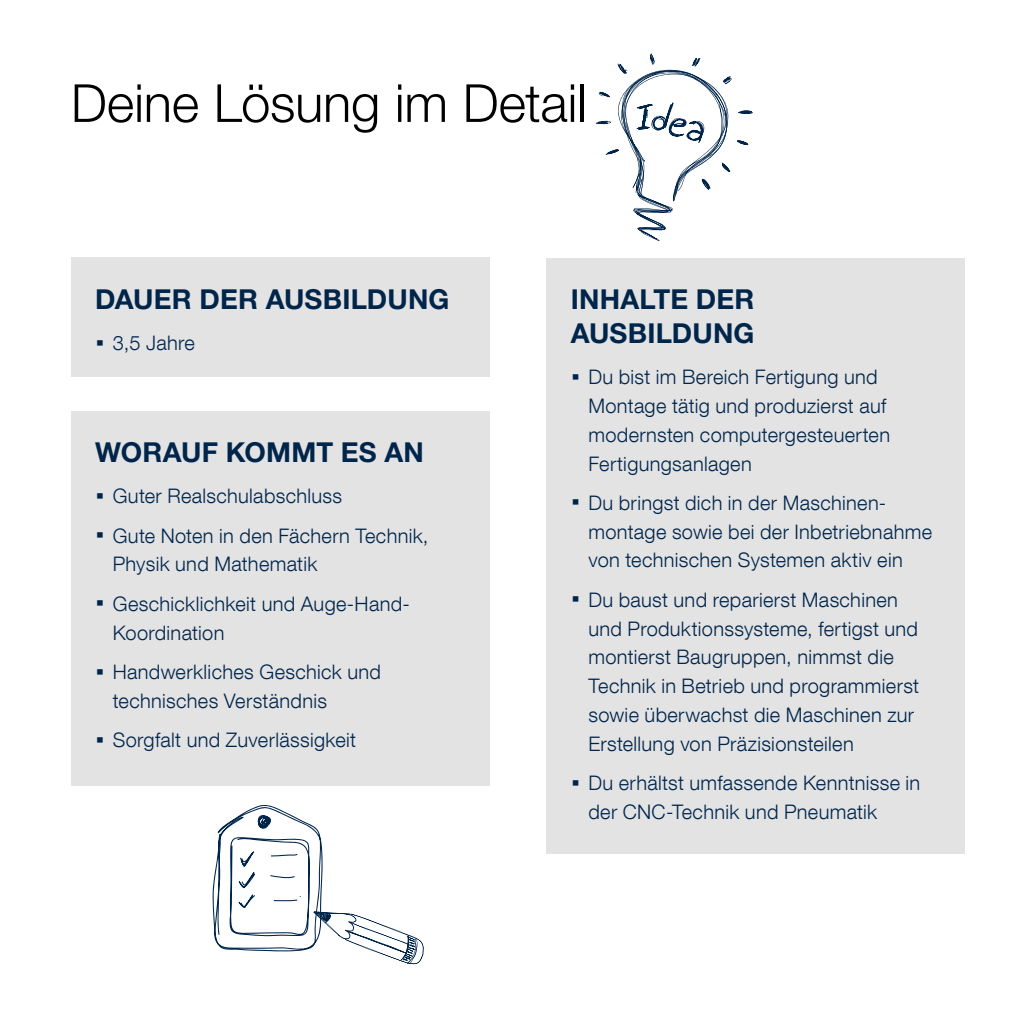
<style>
.page{position:relative;width:1035px;height:1035px;background:#fff}
.page>*{position:absolute;margin:0;border:0;box-sizing:border-box;transform-origin:0 0}
.t1{font:300 52.5px "Helvetica Neue LT Com";letter-spacing:-.005em;color:#000}
.t2{font:700 27.5px/34px "Helvetica Neue LTW1 G";letter-spacing:.005em;color:#00254b}
.t3{font:300 20px/28.8px "Helvetica Neue LT Com";letter-spacing:.015em;color:#00254b}
.s1{font-family:"Helvetica Neue LTW1 G";font-weight:700;font-size:35px}
</style>
<div class="page">
<div style="left:546px;top:258px;width:418px;height:595px;background:#e3e3e3"></div>
<div style="left:71px;top:258px;width:418px;height:119px;background:#e3e3e3"></div>
<div style="left:71px;top:411px;width:418px;height:374px;background:#e3e3e3"></div>
<svg style="left:212px;top:805px;width:212px;height:159px"></svg>
<hr style="left:273px;top:899px;width:25px;height:2px;background:#00254b">
<svg style="left:596px;top:53px;width:157px;height:188px"></svg>
<h1 class="t1" style="left:71px;top:71px;width:517px">Deine Lösung im Detail</h1>
<h2 class="t2" style="left:95px;top:282px;width:356px">DAUER DER AUSBILDUNG</h2>
<p class="t3" style="left:95px;top:328px;width:101px"><span class="s1">·</span> 3,5 Jahre</p>
<h2 class="t2" style="left:95px;top:435px;width:330px">WORAUF KOMMT ES AN</h2>
<p class="t3" style="left:95px;top:476px;width:335px;line-height:39.5px"><span class="s1">·</span> Guter Realschulabschluss<br><span class="s1">·</span> Gute Noten in den Fächern Technik,</p>
<p class="t3" style="left:95px;top:544px;width:316px;line-height:39.5px;text-indent:18px">Physik und Mathematik<br><span class="s1">·</span> Geschicklichkeit und Auge-Hand-</p>
<p class="t3" style="left:95px;top:612px;width:287px;line-height:39.5px;text-indent:18px">Koordination<br><span class="s1">·</span> Handwerkliches Geschick und</p>
<p class="t3" style="left:95px;top:680px;width:263px;line-height:39.5px;text-align:center">technisches Verständnis<br><span class="s1">·</span> Sorgfalt und Zuverlässigkeit</p>
<h2 class="t2" style="left:571px;top:282px;width:185px">INHALTE DER<br>AUSBILDUNG</h2>
<p class="t3" style="left:588px;top:362px;width:303px;text-indent:-18px"><span class="s1">·</span> Du bist im Bereich Fertigung und<br>Montage tätig und produzierst auf modernsten computergesteuerten<br>Fertigungsanlagen</p>
<p class="t3" style="left:588px;top:488px;width:345px;text-indent:-18px"><span class="s1">·</span> Du bringst dich in der Maschinen&shy;montage sowie bei der Inbetriebnahme von technischen Systemen aktiv ein</p>
<p class="t3" style="left:588px;top:585px;width:332px;text-indent:-18px"><span class="s1">·</span> Du baust und reparierst Maschinen und Produktionssysteme, fertigst und montierst Baugruppen, nimmst die Technik in Betrieb und programmierst sowie überwachst die Maschinen zur Erstellung von Präzisionsteilen</p>
<p class="t3" style="left:588px;top:768px;width:333px;text-indent:-18px"><span class="s1">·</span> Du erhältst umfassende Kenntnisse in der CNC-Technik und Pneumatik</p>
</div>
